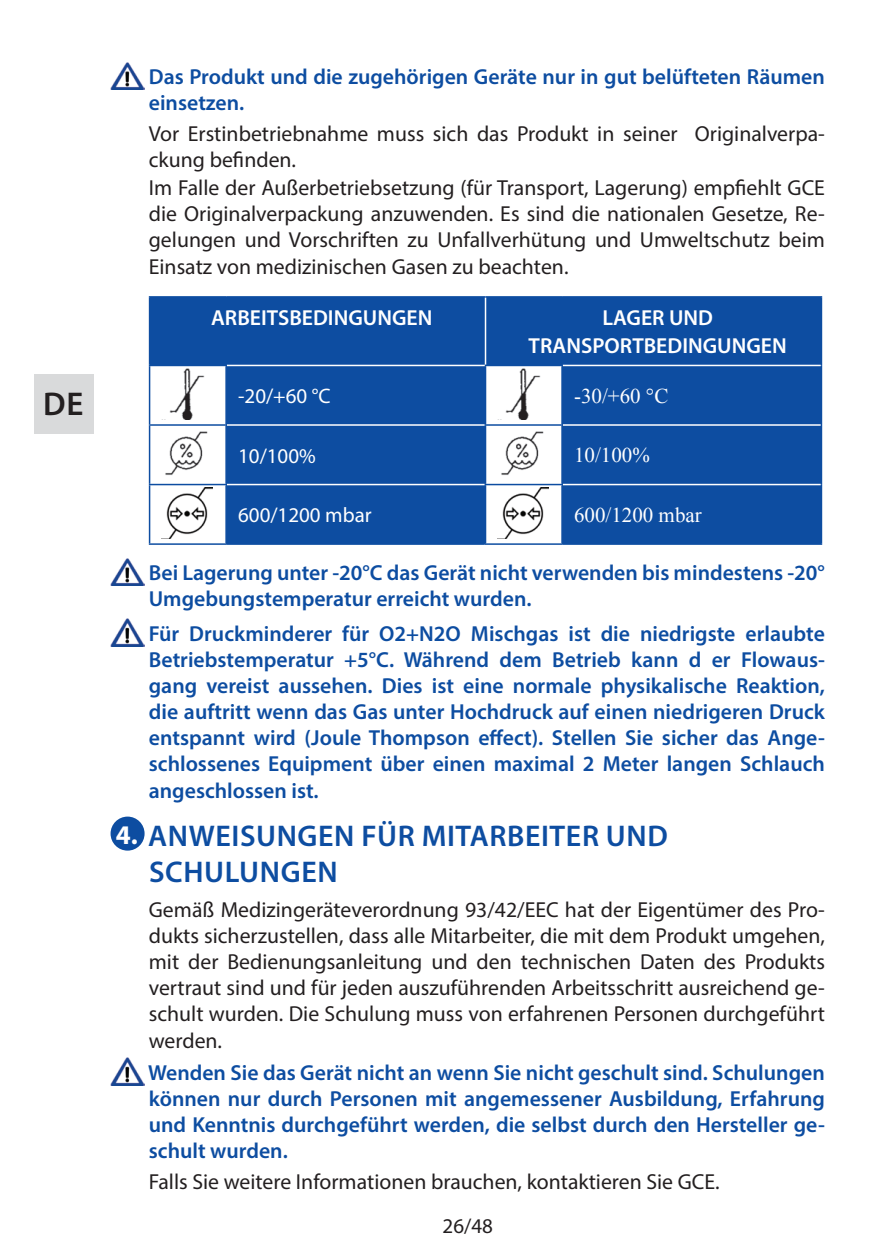
<style>
.page{position:relative;width:893px;height:1259px;background:#fff}
.page>*{position:absolute;margin:0;border:0;box-sizing:border-box;transform-origin:0 0}
.t1{font:600 33px "Myriad Pro";color:#231f20}
.t2{font:600 30px/36px "Myriad Pro";letter-spacing:.02em;color:#0d4da1}
.t3{font:700 27px "Myriad Pro";color:#fff}
.WARNING{font:600 21.6px/26.1px "Myriad Pro";color:#0d4da1}
.TEXT{font:21.6px/26.1px "Myriad Pro";color:#231f20;text-align:justify}
.TABLE_-_CHPT__3{font:600 21.6px "Myriad Pro";color:#fff}
.TABLE_-_WHITE{font:21px "Myriad Pro";color:#fff}
.t4{font:21px "Times New Roman";color:#fff}
.Page_Nr{font:21px "Myriad Pro";color:#231f20}
</style>
<div class="page">
<div style="left:34px;top:374px;width:60px;height:60px;background:#d9dadb"></div>
<div style="left:150px;top:298px;width:671px;height:67px;background:#0d4da1"></div>
<svg style="left:227px;top:366px;width:594px;height:177px;background:#1b57a6"></svg>
<hr style="left:149px;top:296px;width:77px;height:2px;background:#0d4da1">
<hr style="left:149px;top:298px;width:1px;height:67px;background:#0d4da1">
<hr style="left:226px;top:296px;width:259px;height:2px;background:#0d4da1">
<hr style="left:485px;top:296px;width:77px;height:2px;background:#0d4da1">
<hr style="left:562px;top:296px;width:260px;height:2px;background:#0d4da1">
<hr style="left:821px;top:298px;width:1px;height:67px;background:#0d4da1">
<hr style="left:821px;top:365px;width:1px;height:60px;background:#0d4da1">
<hr style="left:821px;top:425px;width:1px;height:59px;background:#0d4da1">
<hr style="left:821px;top:484px;width:1px;height:59px;background:#0d4da1">
<hr style="left:227px;top:543px;width:258px;height:2px;background:#0d4da1">
<hr style="left:563px;top:543px;width:259px;height:2px;background:#0d4da1">
<hr style="left:485px;top:298px;width:1px;height:67px;background:#fff">
<hr style="left:227px;top:424px;width:258px;height:2px;background:#fff">
<hr style="left:563px;top:424px;width:258px;height:2px;background:#fff">
<hr style="left:227px;top:484px;width:258px;height:1px;background:#fff">
<hr style="left:563px;top:484px;width:258px;height:1px;background:#fff">
<hr style="left:149px;top:365px;width:78px;height:1px;background:#0d4da1">
<hr style="left:149px;top:366px;width:1px;height:58px;background:#0d4da1">
<hr style="left:225px;top:366px;width:2px;height:58px;background:#0d4da1">
<hr style="left:485px;top:365px;width:78px;height:1px;background:#0d4da1">
<hr style="left:485px;top:366px;width:1px;height:58px;background:#0d4da1">
<hr style="left:561px;top:366px;width:2px;height:58px;background:#0d4da1">
<hr style="left:149px;top:424px;width:78px;height:2px;background:#0d4da1">
<hr style="left:149px;top:426px;width:1px;height:58px;background:#0d4da1">
<hr style="left:225px;top:426px;width:2px;height:58px;background:#0d4da1">
<hr style="left:485px;top:424px;width:78px;height:2px;background:#0d4da1">
<hr style="left:485px;top:426px;width:1px;height:58px;background:#0d4da1">
<hr style="left:561px;top:426px;width:2px;height:58px;background:#0d4da1">
<hr style="left:149px;top:484px;width:78px;height:1px;background:#0d4da1">
<hr style="left:149px;top:485px;width:1px;height:58px;background:#0d4da1">
<hr style="left:225px;top:485px;width:2px;height:58px;background:#0d4da1">
<hr style="left:485px;top:484px;width:78px;height:1px;background:#0d4da1">
<hr style="left:485px;top:485px;width:1px;height:58px;background:#0d4da1">
<hr style="left:561px;top:485px;width:2px;height:58px;background:#0d4da1">
<hr style="left:149px;top:543px;width:78px;height:2px;background:#0d4da1">
<hr style="left:485px;top:543px;width:78px;height:2px;background:#0d4da1">
<img style="left:111px;top:62px;width:34px;height:27px">
<img style="left:169px;top:368px;width:36px;height:51px">
<img style="left:497px;top:368px;width:51px;height:51px">
<img style="left:165px;top:431px;width:43px;height:44px">
<img style="left:497px;top:428px;width:51px;height:50px">
<img style="left:166px;top:487px;width:46px;height:51px">
<img style="left:497px;top:487px;width:51px;height:51px">
<img style="left:111px;top:558px;width:34px;height:27px">
<img style="left:111px;top:619px;width:34px;height:27px">
<div style="left:111px;top:816px;width:34px;height:34px;background:#0d4da1;border-radius:50%"></div>
<img style="left:111px;top:1058px;width:34px;height:27px">
<h1 class="t1" style="left:43px;top:382px;width:42px">DE</h1>
<p class="WARNING" style="left:149px;top:63px;width:678px">Das Produkt und die zugehörigen Geräte nur in gut belüfteten Räumen einsetzen.</p>
<p class="TEXT" style="left:149px;top:120px;width:678px">Vor Erstinbetriebnahme muss sich das Produkt in seiner Originalverpa&shy;ckung befinden.</p>
<p class="TEXT" style="left:149px;top:174px;width:678px">Im Falle der Außerbetriebsetzung (für Transport, Lagerung) empfiehlt GCE die Originalverpackung anzuwenden. Es sind die nationalen Gesetze, Re&shy;gelungen und Vorschriften zu Unfallverhütung und Umweltschutz beim Einsatz von medizinischen Gasen zu beachten.</p>
<p class="TABLE_-_CHPT__3" style="left:211px;top:304px;width:223px">ARBEITSBEDINGUNGEN</p>
<p class="TABLE_-_CHPT__3" style="left:602px;top:304px;width:112px">LAGER UND</p>
<p class="TABLE_-_CHPT__3" style="left:529px;top:332px;width:260px">TRANSPORTBEDINGUNGEN</p>
<p class="TABLE_-_WHITE" style="left:238px;top:383px;width:94px">-20/+60 °C</p>
<p class="t4" style="left:574px;top:381px;width:96px">-30/+60 °C</p>
<p class="TABLE_-_WHITE" style="left:238px;top:443px;width:79px">10/100%</p>
<p class="t4" style="left:574px;top:441px;width:77px">10/100%</p>
<p class="TABLE_-_WHITE" style="left:238px;top:502px;width:135px">600/1200 mbar</p>
<p class="t4" style="left:574px;top:500px;width:129px">600/1200 mbar</p>
<p class="t3" style="left:116px;top:817px;width:21px">4.</p>
<p class="WARNING" style="left:149px;top:559px;width:678px">Bei Lagerung unter -20°C das Gerät nicht verwenden bis mindestens -20°<br>Umgebungstemperatur erreicht wurden.</p>
<p class="WARNING" style="left:149px;top:620px;width:678px;text-align:justify">Für Druckminderer für O2+N2O Mischgas ist die niedrigste erlaubte Betriebstemperatur +5°C. Während dem Betrieb kann d er Flowaus&shy;gang vereist aussehen. Dies ist eine normale physikalische Reaktion, die auftritt wenn das Gas unter Hochdruck auf einen niedrigeren Druck entspannt wird (Joule Thompson effect). Stellen Sie sicher das Ange&shy;schlossenes Equipment über einen maximal 2 Meter langen Schlauch angeschlossen ist.</p>
<p class="t2" style="left:148px;top:817px;width:521px">ANWEISUNGEN FÜR MITARBEITER UND<br>SCHULUNGEN</p>
<p class="TEXT" style="left:149px;top:896px;width:678px">Gemäß Medizingeräteverordnung 93/42/EEC hat der Eigentümer des Pro&shy;dukts sicherzustellen, dass alle Mitarbeiter, die mit dem Produkt umgehen, mit der Bedienungsanleitung und den technischen Daten des Produkts vertraut sind und für jeden auszuführenden Arbeitsschritt ausreichend ge&shy;schult wurden. Die Schulung muss von erfahrenen Personen durchgeführt werden.</p>
<p class="WARNING" style="left:148px;top:1059px;width:678px;text-align:justify">Wenden Sie das Gerät nicht an wenn Sie nicht geschult sind. Schulungen können nur durch Personen mit angemessener Ausbildung, Erfahrung und Kenntnis durchgeführt werden, die selbst durch den Hersteller ge&shy;schult wurden.</p>
<p class="TEXT" style="left:149px;top:1168px;width:572px">Falls Sie weitere Informationen brauchen, kontaktieren Sie GCE.</p>
<p class="Page_Nr" style="left:443px;top:1212px;width:52px">26/48</p>
</div>
